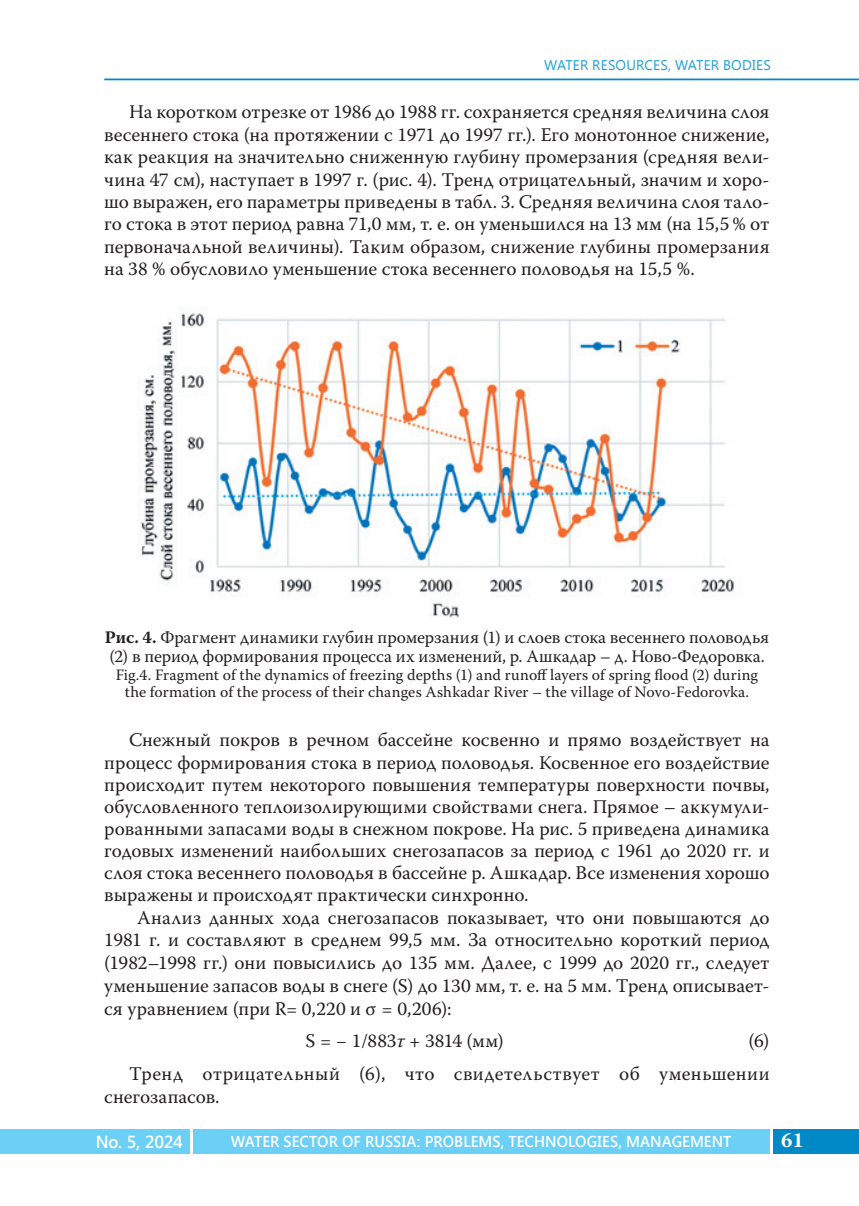
<style>
.page{position:relative;width:859px;height:1206px;background:#fff}
.page>*{position:absolute;margin:0;border:0;box-sizing:border-box;transform-origin:0 0}
.t1{font:700 21px "Warnock Pro";color:#fff}
.t2{font:19.25px/22.4px "Warnock Pro";color:#231f20;text-align:justify}
.t3{font:19.25px/32.7px "Warnock Pro";letter-spacing:.025em;color:#231f20;text-align:right}
.t4{font:17.5px/19.2px "Warnock Pro";letter-spacing:-.005em;color:#231f20}
.t5{font:600 17.5px "Segoe UI";letter-spacing:-.02em;color:#fff;scale:.96 1}
.t6{font:15.75px/17.5px "Warnock Pro";letter-spacing:.005em;color:#231f20;text-align:center}
.t7{font:600 15.75px "Segoe UI";letter-spacing:.005em;color:#fff;scale:.95 1}
.t8{font:14px "Segoe UI";letter-spacing:.01em;color:#1fa0d5}
.s1{font-weight:700}
.s2{font-style:italic}
</style>
<div class="page">
<div style="left:193px;top:1128px;width:576px;height:25px;background:#6bcff6"></div>
<div style="left:772px;top:1128px;width:86px;height:25px;background:#0088c7"></div>
<div style="left:0;top:1128px;width:189px;height:25px;background:#6bcff6"></div>
<hr style="left:104px;top:79px;width:754px;height:1px;background:#0088c7">
<img style="left:140px;top:313px;width:595px;height:305px">
<p class="t8" style="left:544px;top:55px;width:228px">WATER RESOURCES, WATER BODIES</p>
<p class="t2" style="left:104px;top:102px;width:666px;text-indent:25px">На коротком отрезке от 1986 до 1988 гг. сохраняется средняя величина слоя весеннего стока (на протяжении с 1971 до 1997 гг.). Его монотонное снижение, как реакция на значительно сниженную глубину промерзания (средняя вели&shy;чина 47 см), наступает в 1997 г. (рис. 4). Тренд отрицательный, значим и хоро&shy;шо выражен, его параметры приведены в табл. 3. Средняя величина слоя тало&shy;го стока в этот период равна 71,0 мм, т. е. он уменьшился на 13 мм (на 15,5 % от первоначальной величины). Таким образом, снижение глубины промерзания на 38 % обусловило уменьшение стока весеннего половодья на 15,5 %.</p>
<p class="t4" style="left:105px;top:629px;width:665px"><span class="s1">Рис. 4.</span> Фрагмент динамики глубин промерзания (1) и слоев стока весеннего половодья (2) в период формирования процесса их изменений, р. Ашкадар – д. Ново-Федоровка.</p>
<p class="t6" style="left:116px;top:667px;width:643px">Fig.4. Fragment of the dynamics of freezing depths (1) and runoff layers of spring flood (2) during the formation of the process of their changes Ashkadar River – the village of Novo-Fedorovka.</p>
<p class="t2" style="left:129px;top:730px;width:641px">Снежный покров в речном бассейне косвенно и прямо воздействует на</p>
<p class="t2" style="left:104px;top:752px;width:666px">процесс формирования стока в период половодья. Косвенное его воздействие</p>
<p class="t2" style="left:104px;top:774px;width:666px">происходит путем некоторого повышения температуры поверхности почвы,</p>
<p class="t2" style="left:104px;top:796px;width:666px">обусловленного теплоизолирующими свойствами снега. Прямое – аккумули-</p>
<p class="t2" style="left:104px;top:818px;width:666px">рованными запасами воды в снежном покрове. На рис. 5 приведена динамика</p>
<p class="t2" style="left:104px;top:841px;width:666px">годовых изменений наибольших снегозапасов за период с 1961 до 2020 гг. и</p>
<p class="t2" style="left:104px;top:863px;width:666px">слоя стока весеннего половодья в бассейне р. Ашкадар. Все изменения хорошо</p>
<p class="t2" style="left:104px;top:885px;width:425px">выражены и происходят практически синхронно.</p>
<p class="t2" style="left:137px;top:907px;width:633px">Анализ данных хода снегозапасов показывает, что они повышаются до</p>
<p class="t2" style="left:104px;top:930px;width:666px">1981 г. и составляют в среднем 99,5 мм. За относительно короткий период</p>
<p class="t2" style="left:104px;top:953px;width:666px">(1982–1998 гг.) они повысились до 135 мм. Далее, с 1999 до 2020 гг., следует</p>
<p class="t2" style="left:104px;top:976px;width:666px">уменьшение запасов воды в снеге (S) до 130 мм, т. е. на 5 мм. Тренд описывает-</p>
<p class="t2" style="left:104px;top:998px;width:348px">ся уравнением (при R= 0,220 и σ = 0,206):</p>
<p class="t2" style="left:305px;top:1031px;width:200px">S = − 1/883<span class="s2">τ</span> + 3814 (мм)</p>
<p class="t3" style="left:129px;top:1026px;width:641px">(6)<br>Тренд отрицательный (6), что свидетельствует об уменьшении</p>
<p class="t2" style="left:104px;top:1086px;width:117px">снегозапасов.</p>
<p class="t5" style="left:96px;top:1128px;width:92px">No. 5, 2024</p>
<p class="t7" style="left:231px;top:1129px;width:528px">WATER SECTOR OF RUSSIA: PROBLEMS, TECHNOLOGIES, MANAGEMENT</p>
<p class="t1" style="left:780px;top:1132px;width:24px">61</p>
</div>
